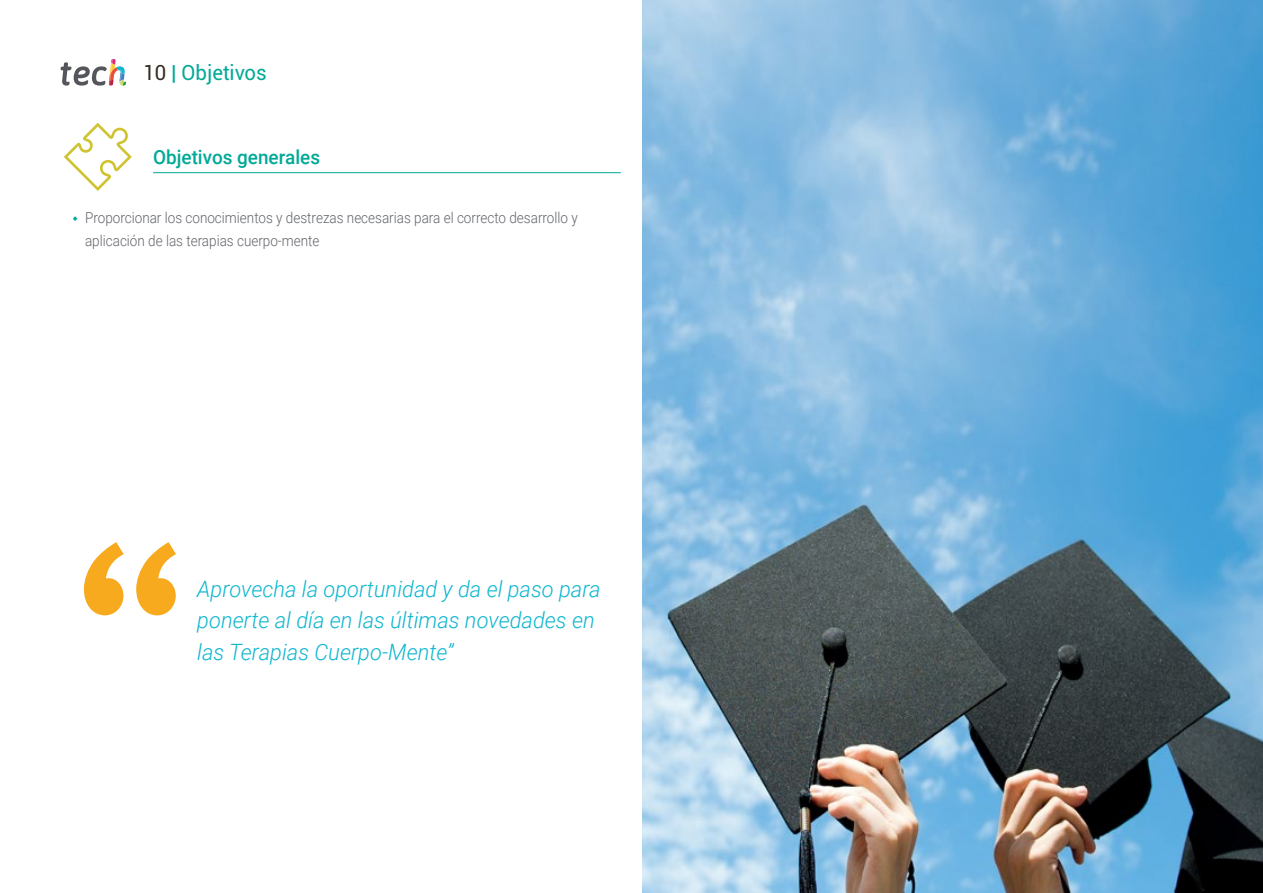
<style>
.page{position:relative;width:1263px;height:893px;background:#fff}
.page>*{position:absolute;margin:0;border:0;box-sizing:border-box;transform-origin:0 0}
.t1{font:italic 300 22.5px/31.5px "Roboto";color:#0fb6cf}
.t2{font:21px "Roboto";color:#00a996}
.t3{font:500 19.5px "Roboto";color:#00a996}
.t4{font:300 15px/22.5px "Roboto";color:#61646a;scale:.9 1}
.s1{color:#312e20}
</style>
<div class="page">
<hr style="left:153px;top:172px;width:468px;height:1px;background:#00a996">
<svg style="left:64px;top:123px;width:68px;height:68px"></svg>
<img style="left:642px;top:0;width:621px;height:893px">
<svg style="left:84px;top:542px;width:92px;height:73px"></svg>
<svg style="left:61px;top:59px;width:65px;height:27px"></svg>
<h2 class="t2" style="left:144px;top:57px;width:125px"><span class="s1">10</span> | Objetivos</h2>
<h3 class="t3" style="left:153px;top:144px;width:169px">Objetivos generales</h3>
<p class="t4" style="left:85px;top:206px;width:549px">Proporcionar los conocimientos y destrezas necesarias para el correcto desarrollo y aplicación de las terapias cuerpo-mente</p>
<h1 class="t1" style="left:197px;top:572px;width:405px">Aprovecha la oportunidad y da el paso para ponerte al día en las últimas novedades en las Terapias Cuerpo-Mente”</h1>
</div>
